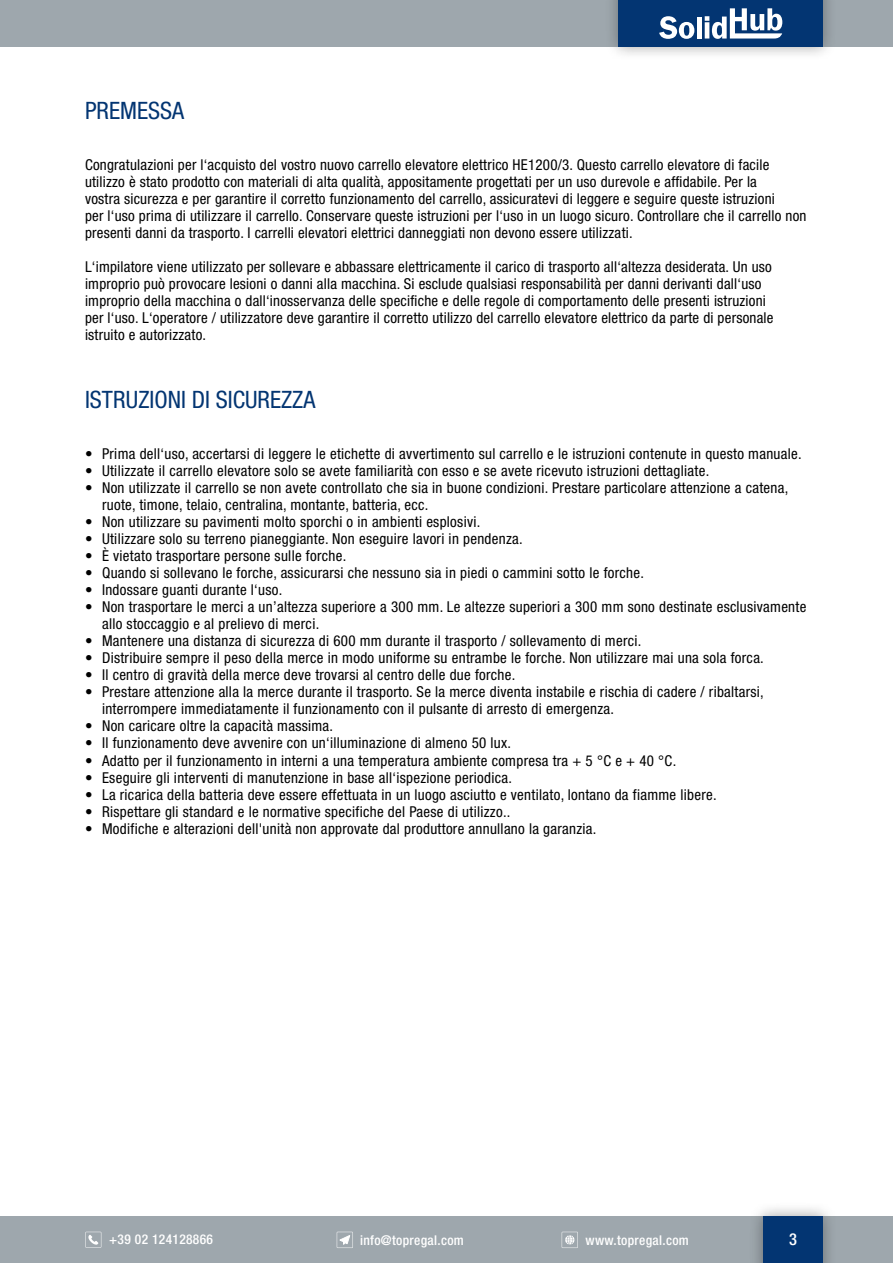
<style>
.page{position:relative;width:893px;height:1263px;background:#fff}
.page>*{position:absolute;margin:0;border:0;box-sizing:border-box;transform-origin:0 0}
.t1{font:condensed 24px "Helvetica Neue LT Pro";color:#033572}
.t2{font:500 condensed 16.5px "Helvetica Neue LT Pro";color:#fff}
.t3{font:condensed 15px/17px "Helvetica Neue LT Pro";letter-spacing:.02em;color:#000}
.t4{font:500 condensed 13.5px "Helvetica Neue LT Pro";letter-spacing:.025em;color:#fff}
</style>
<div class="page">
<div style="left:0;top:1216px;width:893px;height:47px;background:#9ea7ad"></div>
<svg style="left:562px;top:1232px;width:16px;height:16px"></svg>
<svg style="left:337px;top:1232px;width:16px;height:16px"></svg>
<svg style="left:85px;top:1232px;width:16px;height:16px"></svg>
<div style="left:0;top:0;width:893px;height:47px;background:#9ea7ad"></div>
<div style="left:604px;top:0;width:233px;height:61px;background:#000;opacity:.35"></div>
<div style="left:619px;top:0;width:204px;height:47px;background:#033572"></div>
<div style="left:749px;top:1202px;width:88px;height:61px;background:#000;opacity:.35"></div>
<div style="left:763px;top:1216px;width:60px;height:47px;background:#033572"></div>
<svg style="left:659px;top:16px;width:35px;height:23px"></svg>
<hr style="left:697px;top:17px;width:4px;height:22px;background:#fff">
<svg style="left:705px;top:8px;width:77px;height:31px"></svg>
<h1 class="t1" style="left:85px;top:96px;width:101px">PREMESSA</h1>
<p class="t3" style="left:85px;top:156px;width:723px">Congratulazioni per l‘acquisto del vostro nuovo carrello elevatore elettrico HE1200/3. Questo carrello elevatore di facile utilizzo è stato prodotto con materiali di alta qualità, appositamente progettati per un uso durevole e affidabile. Per la<br>vostra sicurezza e per garantire il corretto funzionamento del carrello, assicuratevi di leggere e seguire queste istruzioni<br>per l‘uso prima di utilizzare il carrello. Conservare queste istruzioni per l‘uso in un luogo sicuro. Controllare che il carrello non presenti danni da trasporto. I carrelli elevatori elettrici danneggiati non devono essere utilizzati.</p>
<p class="t3" style="left:85px;top:258px;width:690px">L‘impilatore viene utilizzato per sollevare e abbassare elettricamente il carico di trasporto all‘altezza desiderata. Un uso improprio può provocare lesioni o danni alla macchina. Si esclude qualsiasi responsabilità per danni derivanti dall‘uso improprio della macchina o dall‘inosservanza delle specifiche e delle regole di comportamento delle presenti istruzioni per l‘uso. L‘operatore / utilizzatore deve garantire il corretto utilizzo del carrello elevatore elettrico da parte di personale istruito e autorizzato.</p>
<h1 class="t1" style="left:85px;top:386px;width:232px">ISTRUZIONI DI SICUREZZA</h1>
<p class="t3" style="left:85px;top:445px;width:718px">• Prima dell‘uso, accertarsi di leggere le etichette di avvertimento sul carrello e le istruzioni contenute in questo manuale.</p>
<p class="t3" style="left:85px;top:462px;width:626px">• Utilizzate il carrello elevatore solo se avete familiarità con esso e se avete ricevuto istruzioni dettagliate.</p>
<p class="t3" style="left:102px;top:479px;width:688px;text-indent:-17px">• Non utilizzate il carrello se non avete controllato che sia in buone condizioni. Prestare particolare attenzione a catena, ruote, timone, telaio, centralina, montante, batteria, ecc.</p>
<p class="t3" style="left:85px;top:513px;width:397px">• Non utilizzare su pavimenti molto sporchi o in ambienti esplosivi.</p>
<p class="t3" style="left:85px;top:530px;width:439px">• Utilizzare solo su terreno pianeggiante. Non eseguire lavori in pendenza.</p>
<p class="t3" style="left:85px;top:547px;width:263px">• È vietato trasportare persone sulle forche.</p>
<p class="t3" style="left:85px;top:564px;width:560px">• Quando si sollevano le forche, assicurarsi che nessuno sia in piedi o cammini sotto le forche.</p>
<p class="t3" style="left:85px;top:581px;width:199px">• Indossare guanti durante l‘uso.</p>
<p class="t3" style="left:102px;top:598px;width:706px;text-indent:-17px">• Non trasportare le merci a un’altezza superiore a 300 mm. Le altezze superiori a 300 mm sono destinate esclusivamente allo stoccaggio e al prelievo di merci.</p>
<p class="t3" style="left:85px;top:632px;width:558px">• Mantenere una distanza di sicurezza di 600 mm durante il trasporto / sollevamento di merci.</p>
<p class="t3" style="left:85px;top:649px;width:680px">• Distribuire sempre il peso della merce in modo uniforme su entrambe le forche. Non utilizzare mai una sola forca.</p>
<p class="t3" style="left:85px;top:666px;width:432px">• Il centro di gravità della merce deve trovarsi al centro delle due forche.</p>
<p class="t3" style="left:102px;top:683px;width:663px;text-indent:-17px">• Prestare attenzione alla la merce durante il trasporto. Se la merce diventa instabile e rischia di cadere / ribaltarsi, interrompere immediatamente il funzionamento con il pulsante di arresto di emergenza.</p>
<p class="t3" style="left:85px;top:717px;width:250px">• Non caricare oltre la capacità massima.</p>
<p class="t3" style="left:85px;top:734px;width:428px">• Il funzionamento deve avvenire con un‘illuminazione di almeno 50 lux.</p>
<p class="t3" style="left:85px;top:751px;width:593px">• Adatto per il funzionamento in interni a una temperatura ambiente compresa tra + 5 °C e + 40 °C.</p>
<p class="t3" style="left:85px;top:768px;width:428px">• Eseguire gli interventi di manutenzione in base all‘ispezione periodica.</p>
<p class="t3" style="left:85px;top:785px;width:633px">• La ricarica della batteria deve essere effettuata in un luogo asciutto e ventilato, lontano da fiamme libere.</p>
<p class="t3" style="left:85px;top:802px;width:427px">• Rispettare gli standard e le normative specifiche del Paese di utilizzo..</p>
<p class="t3" style="left:85px;top:820px;width:513px">• Modifiche e alterazioni dell'unità non approvate dal produttore annullano la garanzia.</p>
<p class="t4" style="left:109px;top:1231px;width:105px">+39 02 124128866</p>
<p class="t4" style="left:360px;top:1232px;width:105px">info@topregal.com</p>
<p class="t4" style="left:585px;top:1232px;width:105px">www.topregal.com</p>
<p class="t2" style="left:789px;top:1229px;width:9px">3</p>
</div>
